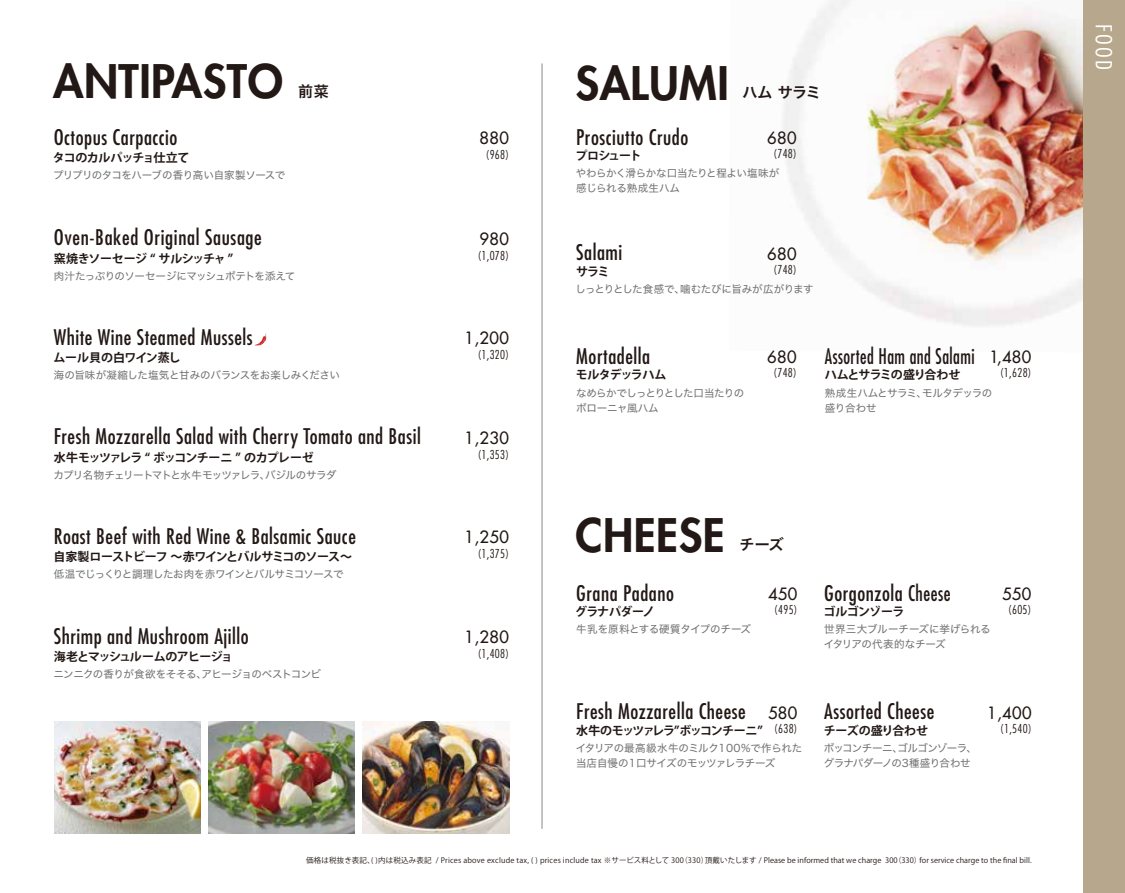
<style>
.page{position:relative;width:1125px;height:893px;background:#fff}
.page>*{position:absolute;margin:0;border:0;box-sizing:border-box;transform-origin:0 0}
.t1{font:800 45px "Futura Std";letter-spacing:.01em;color:#221815}
.t2{font:300 condensed 21.6px "Futura Std";color:#fff;scale:1.11 1}
.t3{font:condensed 21px "Futura Std";letter-spacing:.025em;color:#221815}
.t4{font:condensed 21px "Futura Std";letter-spacing:.025em;color:#221815;scale:.85 1}
.t5{font:500 16.5px "Futura Std";letter-spacing:.025em;color:#221815}
.t6{font:15px "Hiragino Sans W6";letter-spacing:-.025em;color:#221815}
.t7{font:700 12px "Koz Go Pro";letter-spacing:-.055em;color:#221815}
.t8{font:300 condensed 12px "Futura Std";letter-spacing:.025em;color:#221815}
.t9{font:700 12px "Koz Go Pro";letter-spacing:-.095em;color:#221815}
.t10{font:700 12px "Koz Go Pro";letter-spacing:-.085em;color:#221815}
.t11{font:700 12px "Koz Go Pro";letter-spacing:-.035em;color:#221815}
.t12{font:700 12px "Koz Go Pro";letter-spacing:-.02em;color:#221815}
.t13{font:700 12px "Koz Go Pro";letter-spacing:-.015em;color:#221815}
.t14{font:10.5px/15px "Hiragino Sans W4";letter-spacing:-.04em;color:#727171}
.t15{font:10.5px/15px "Hiragino Sans W4";letter-spacing:-.015em;color:#727171}
.t16{font:10.5px "Hiragino Sans W4";letter-spacing:-.06em;color:#727171}
.t17{font:10.5px/15px "Hiragino Sans W4";color:#727171}
.t18{font:10.5px "Hiragino Sans W4";letter-spacing:-.01em;color:#727171}
.t19{font:7.5px "Koz Go Pr 6 N";letter-spacing:.005em;color:#221815}
</style>
<div class="page">
<img style="left:783px;top:0;width:300px;height:326px">
<div style="left:1083px;top:0;width:42px;height:893px;background:#b6a78d"></div>
<hr style="left:542px;top:63px;width:1px;height:766px;background:#898989">
<img style="left:363px;top:722px;width:146px;height:112px">
<img style="left:54px;top:722px;width:147px;height:112px">
<img style="left:208px;top:722px;width:147px;height:112px">
<svg style="left:255px;top:333px;width:12px;height:13px"></svg>
<h1 class="t1" style="left:53px;top:53px;width:231px">ANTIPASTO</h1>
<h3 class="t6" style="left:298px;top:78px;width:32px">前菜</h3>
<h1 class="t1" style="left:575px;top:55px;width:155px">SALUMI</h1>
<h3 class="t6" style="left:742px;top:79px;width:80px">ハム サラミ</h3>
<h3 class="t3" style="left:54px;top:124px;width:125px">Octopus Carpaccio</h3>
<p class="t14" style="left:53px;top:167px;width:234px">プリプリのタコをハーブの香り高い自家製ソースで</p>
<p class="t11" style="left:53px;top:150px;width:138px">タコのカルパッチョ仕立て</p>
<h3 class="t5" style="left:479px;top:127px;width:31px">880</h3>
<p class="t8" style="left:486px;top:148px;width:25px">(968)</p>
<h3 class="t3" style="left:576px;top:124px;width:114px">Prosciutto Crudo</h3>
<p class="t14" style="left:576px;top:165px;width:205px">やわらかく滑らかな口当たりと程よい塩味が感じられる熟成生ハム</p>
<h3 class="t5" style="left:767px;top:127px;width:31px">680</h3>
<p class="t8" style="left:773px;top:147px;width:25px">(748)</p>
<p class="t7" style="left:575px;top:148px;width:67px">プロシュート</p>
<h3 class="t3" style="left:54px;top:225px;width:210px">Oven-Baked Original Sausage</h3>
<p class="t14" style="left:54px;top:267px;width:243px">肉汁たっぷりのソーセージにマッシュポテトを添えて</p>
<p class="t7" style="left:54px;top:251px;width:181px">窯焼きソーセージ “ サルシッチャ ”</p>
<h3 class="t5" style="left:479px;top:228px;width:31px">980</h3>
<p class="t8" style="left:478px;top:248px;width:33px">(1,078)</p>
<h3 class="t3" style="left:576px;top:240px;width:47px">Salami</h3>
<p class="t14" style="left:575px;top:281px;width:240px">しっとりとした食感で、噛むたびに旨みが広がります</p>
<h3 class="t5" style="left:767px;top:243px;width:31px">680</h3>
<p class="t8" style="left:773px;top:263px;width:25px">(748)</p>
<p class="t7" style="left:576px;top:264px;width:35px">サラミ</p>
<h3 class="t3" style="left:54px;top:325px;width:200px">White Wine Steamed Mussels</h3>
<p class="t14" style="left:54px;top:367px;width:288px">海の旨味が凝縮した塩気と甘みのバランスをお楽しみください</p>
<p class="t12" style="left:54px;top:350px;width:129px">ムール貝の白ワイン蒸し</p>
<h3 class="t5" style="left:464px;top:328px;width:46px">1,200</h3>
<p class="t8" style="left:478px;top:348px;width:33px">(1,320)</p>
<h3 class="t3" style="left:576px;top:343px;width:75px">Mortadella</h3>
<p class="t14" style="left:576px;top:384px;width:170px">なめらかでしっとりとした口当たりのボローニャ風ハム</p>
<p class="t7" style="left:576px;top:367px;width:92px">モルタデッラハム</p>
<h3 class="t5" style="left:767px;top:346px;width:31px">680</h3>
<p class="t8" style="left:773px;top:366px;width:25px">(748)</p>
<h3 class="t4" style="left:825px;top:343px;width:178px">Assorted Ham and Salami</h3>
<p class="t14" style="left:825px;top:384px;width:169px">熟成生ハムとサラミ、モルタデッラの盛り合わせ</p>
<h3 class="t5" style="left:989px;top:346px;width:43px">1,480</h3>
<p class="t10" style="left:825px;top:367px;width:137px">ハムとサラミの盛り合わせ</p>
<p class="t8" style="left:1000px;top:366px;width:33px">(1,628)</p>
<h3 class="t3" style="left:54px;top:424px;width:368px">Fresh Mozzarella Salad with Cherry Tomato and Basil</h3>
<p class="t16" style="left:53px;top:465px;width:285px">カプリ名物チェリートマトと水牛モッツァレラ、バジルのサラダ</p>
<p class="t7" style="left:54px;top:450px;width:261px">水牛モッツァレラ “ ボッコンチーニ ” のカプレーゼ</p>
<h3 class="t5" style="left:464px;top:427px;width:46px">1,230</h3>
<p class="t8" style="left:478px;top:447px;width:33px">(1,353)</p>
<h3 class="t3" style="left:54px;top:524px;width:304px">Roast Beef with Red Wine &amp; Balsamic Sauce</h3>
<p class="t14" style="left:54px;top:566px;width:291px">低温でじっくりと調理したお肉を赤ワインとバルサミコソースで</p>
<p class="t7" style="left:53px;top:549px;width:300px">自家製ローストビーフ ～赤ワインとバルサミコのソース～</p>
<h3 class="t5" style="left:464px;top:527px;width:46px">1,250</h3>
<p class="t8" style="left:478px;top:547px;width:33px">(1,375)</p>
<h1 class="t1" style="left:575px;top:507px;width:151px">CHEESE</h1>
<h3 class="t6" style="left:739px;top:531px;width:46px">チーズ</h3>
<h3 class="t3" style="left:54px;top:623px;width:196px">Shrimp and Mushroom Ajillo</h3>
<p class="t14" style="left:53px;top:665px;width:269px">ニンニクの香りが食欲をそそる、アヒージョのベストコンビ</p>
<p class="t7" style="left:54px;top:649px;width:181px">海老とマッシュルームのアヒージョ</p>
<h3 class="t5" style="left:464px;top:626px;width:46px">1,280</h3>
<p class="t8" style="left:478px;top:646px;width:33px">(1,408)</p>
<h3 class="t3" style="left:576px;top:580px;width:99px">Grana Padano</h3>
<p class="t18" style="left:576px;top:620px;width:176px">牛乳を原料とする硬質タイプのチーズ</p>
<p class="t7" style="left:575px;top:604px;width:81px">グラナパダーノ</p>
<h3 class="t3" style="left:824px;top:580px;width:128px">Gorgonzola Cheese</h3>
<p class="t17" style="left:823px;top:621px;width:168px">世界三大ブルーチーズに挙げられるイタリアの代表的なチーズ</p>
<h3 class="t5" style="left:768px;top:583px;width:31px">450</h3>
<p class="t8" style="left:774px;top:603px;width:25px">(495)</p>
<p class="t7" style="left:823px;top:604px;width:82px">ゴルゴンゾーラ</p>
<h3 class="t5" style="left:1002px;top:583px;width:31px">550</h3>
<p class="t8" style="left:1008px;top:603px;width:25px">(605)</p>
<h3 class="t3" style="left:576px;top:699px;width:171px">Fresh Mozzarella Cheese</h3>
<p class="t15" style="left:576px;top:740px;width:228px">イタリアの最高級水牛のミルク100%で作られた当店自慢の1口サイズのモッツァレラチーズ</p>
<h3 class="t5" style="left:768px;top:702px;width:31px">580</h3>
<p class="t8" style="left:774px;top:721px;width:25px">(638)</p>
<p class="t9" style="left:576px;top:722px;width:188px">水牛のモッツァレラ”ボッコンチーニ”</p>
<h3 class="t3" style="left:824px;top:699px;width:112px">Assorted Cheese</h3>
<p class="t14" style="left:823px;top:740px;width:155px">ボッコンチーニ、ゴルゴンゾーラ、グラナパダーノの3種盛り合わせ</p>
<p class="t13" style="left:824px;top:722px;width:106px">チーズの盛り合わせ</p>
<h3 class="t5" style="left:987px;top:702px;width:46px">1,400</h3>
<p class="t8" style="left:1000px;top:721px;width:33px">(1,540)</p>
<p class="t19" style="left:306px;top:856px;width:727px">価格は税抜き表記、( )内は税込み表記 / Prices above exclude tax, ( ) prices include tax ※サービス料として 300（330）頂戴いたします / Please be informed that we charge 300（330）for service charge to the final bill.</p>
<h2 class="t2" style="left:1116px;top:24px;width:43px;rotate:90deg">FOOD</h2>
</div>
